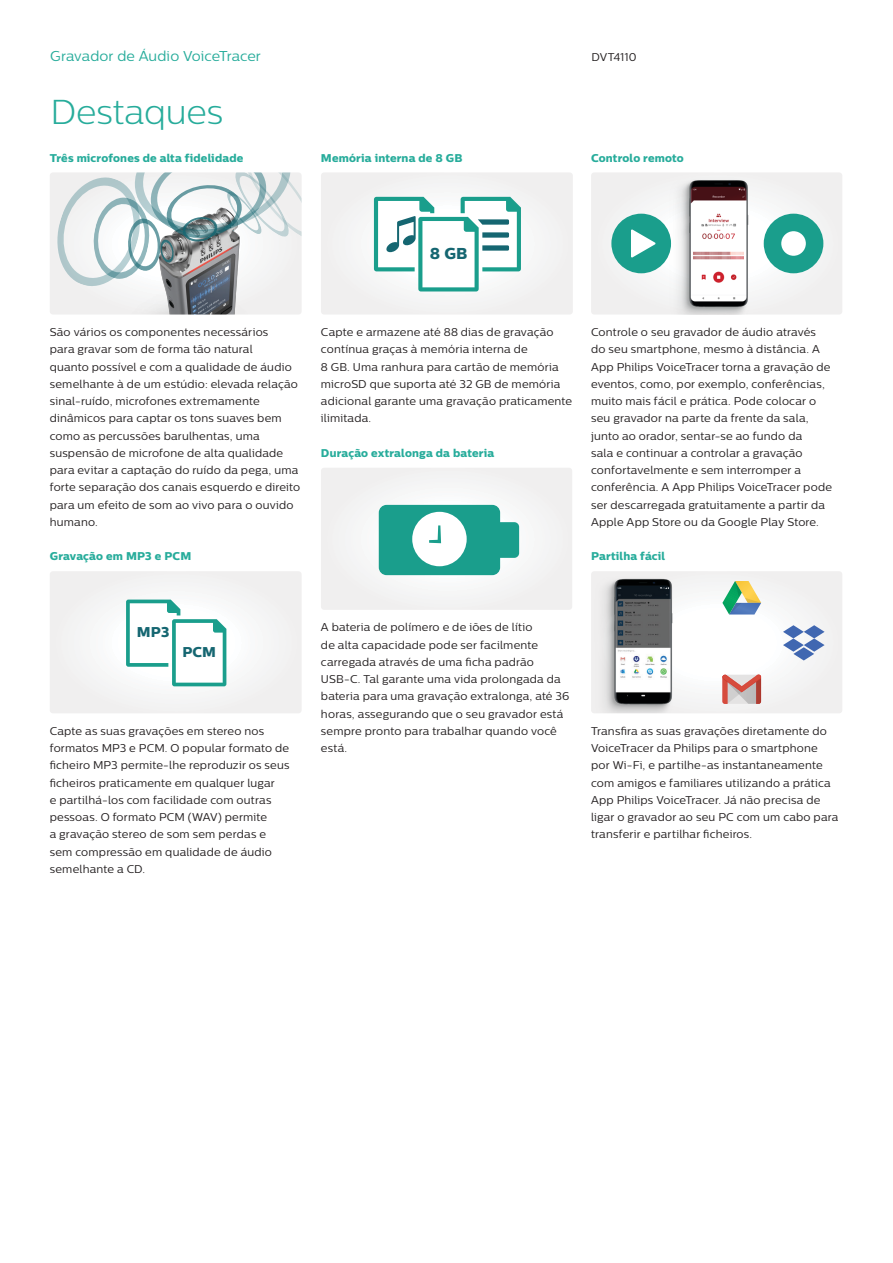
<style>
.page{position:relative;width:893px;height:1263px;background:#fff}
.page>*{position:absolute;margin:0;border:0;box-sizing:border-box;transform-origin:0 0}
.Specs___Highlights_h{font:300 34.5px "Centrale Sans";letter-spacing:-.005em;color:#27ac9b}
.t1{font:15.75px "Centrale Sans X Bold";color:#156671}
.Product_name{font:14.25px "Centrale Sans";letter-spacing:.005em;color:#27ac9b}
.t2{font:14.25px "Centrale Sans X Bold";color:#156671}
.Feature_text{font:11.25px/17.2px "Centrale Sans";letter-spacing:.015em;color:#231f20}
.Feature_name{font:11.25px "Centrale Sans X Bold";letter-spacing:.01em;color:#27ac9b}
.CNT_back{font:11.25px "Centrale Sans";letter-spacing:-.005em;color:#231f20}
</style>
<div class="page">
<div style="left:50px;top:172px;width:252px;height:143px;background:#f0efef"></div>
<img style="left:153px;top:288px;width:84px;height:27px">
<svg style="left:57px;top:172px;width:245px;height:116px"></svg>
<svg style="left:50px;top:571px;width:252px;height:142px"></svg>
<div style="left:321px;top:172px;width:252px;height:143px;background:#f2f1f1"></div>
<svg style="left:374px;top:197px;width:147px;height:94px"></svg>
<svg style="left:321px;top:468px;width:251px;height:142px"></svg>
<svg style="left:591px;top:173px;width:251px;height:142px"></svg>
<div style="left:764px;top:214px;width:59px;height:59px;background:#1a9e8c;border-radius:50%"></div>
<div style="left:781px;top:231px;width:25px;height:25px;background:#fff;border-radius:50%"></div>
<svg style="left:591px;top:571px;width:251px;height:142px"></svg>
<p class="Product_name" style="left:50px;top:48px;width:212px">Gravador de Áudio VoiceTracer</p>
<p class="Specs___Highlights_h" style="left:50px;top:92px;width:174px">Destaques</p>
<p class="Feature_name" style="left:50px;top:151px;width:195px">Três microfones de alta fidelidade</p>
<p class="Feature_name" style="left:321px;top:151px;width:143px">Memória interna de 8 GB</p>
<p class="CNT_back" style="left:591px;top:50px;width:47px">DVT4110</p>
<p class="Feature_name" style="left:591px;top:151px;width:94px">Controlo remoto</p>
<h2 class="t1" style="left:430px;top:244px;width:39px">8 GB</h2>
<p class="Feature_text" style="left:50px;top:323px;width:252px">São vários os componentes necessários<br>para gravar som de forma tão natural<br>quanto possível e com a qualidade de áudio semelhante à de um estúdio: elevada relação sinal-ruído, microfones extremamente dinâmicos para captar os tons suaves bem como as percussões barulhentas, uma suspensão de microfone de alta qualidade para evitar a captação do ruído da pega, uma forte separação dos canais esquerdo e direito para um efeito de som ao vivo para o ouvido humano.</p>
<p class="Feature_name" style="left:50px;top:549px;width:143px">Gravação em MP3 e PCM</p>
<p class="Feature_text" style="left:321px;top:323px;width:253px">Capte e armazene até 88 dias de gravação contínua graças à memória interna de<br>8 GB. Uma ranhura para cartão de memória microSD que suporta até 32 GB de memória adicional garante uma gravação praticamente ilimitada.</p>
<p class="Feature_name" style="left:321px;top:446px;width:175px">Duração extralonga da bateria</p>
<p class="Feature_text" style="left:591px;top:323px;width:242px">Controle o seu gravador de áudio através do seu smartphone, mesmo à distância. A App Philips VoiceTracer torna a gravação de eventos, como, por exemplo, conferências, muito mais fácil e prática. Pode colocar o seu gravador na parte da frente da sala, junto ao orador, sentar-se ao fundo da<br>sala e continuar a controlar a gravação confortavelmente e sem interromper a conferência. A App Philips VoiceTracer pode ser descarregada gratuitamente a partir da Apple App Store ou da Google Play Store.</p>
<p class="Feature_name" style="left:591px;top:549px;width:76px">Partilha fácil</p>
<p class="t2" style="left:137px;top:623px;width:34px">MP3</p>
<p class="t2" style="left:182px;top:643px;width:35px">PCM</p>
<p class="Feature_text" style="left:50px;top:722px;width:241px">Capte as suas gravações em stereo nos formatos MP3 e PCM. O popular formato de ficheiro MP3 permite-lhe reproduzir os seus ficheiros praticamente em qualquer lugar<br>e partilhá-los com facilidade com outras pessoas. O formato PCM (WAV) permite<br>a gravação stereo de som sem perdas e sem compressão em qualidade de áudio semelhante a CD.</p>
<p class="Feature_text" style="left:321px;top:619px;width:250px">A bateria de polímero e de iões de lítio<br>de alta capacidade pode ser facilmente carregada através de uma ficha padrão USB-C. Tal garante uma vida prolongada da bateria para uma gravação extralonga, até 36 horas, assegurando que o seu gravador está sempre pronto para trabalhar quando você está.</p>
<p class="Feature_text" style="left:591px;top:722px;width:249px">Transfira as suas gravações diretamente do VoiceTracer da Philips para o smartphone por Wi-Fi, e partilhe-as instantaneamente com amigos e familiares utilizando a prática App Philips VoiceTracer. Já não precisa de ligar o gravador ao seu PC com um cabo para transferir e partilhar ficheiros.</p>
</div>
